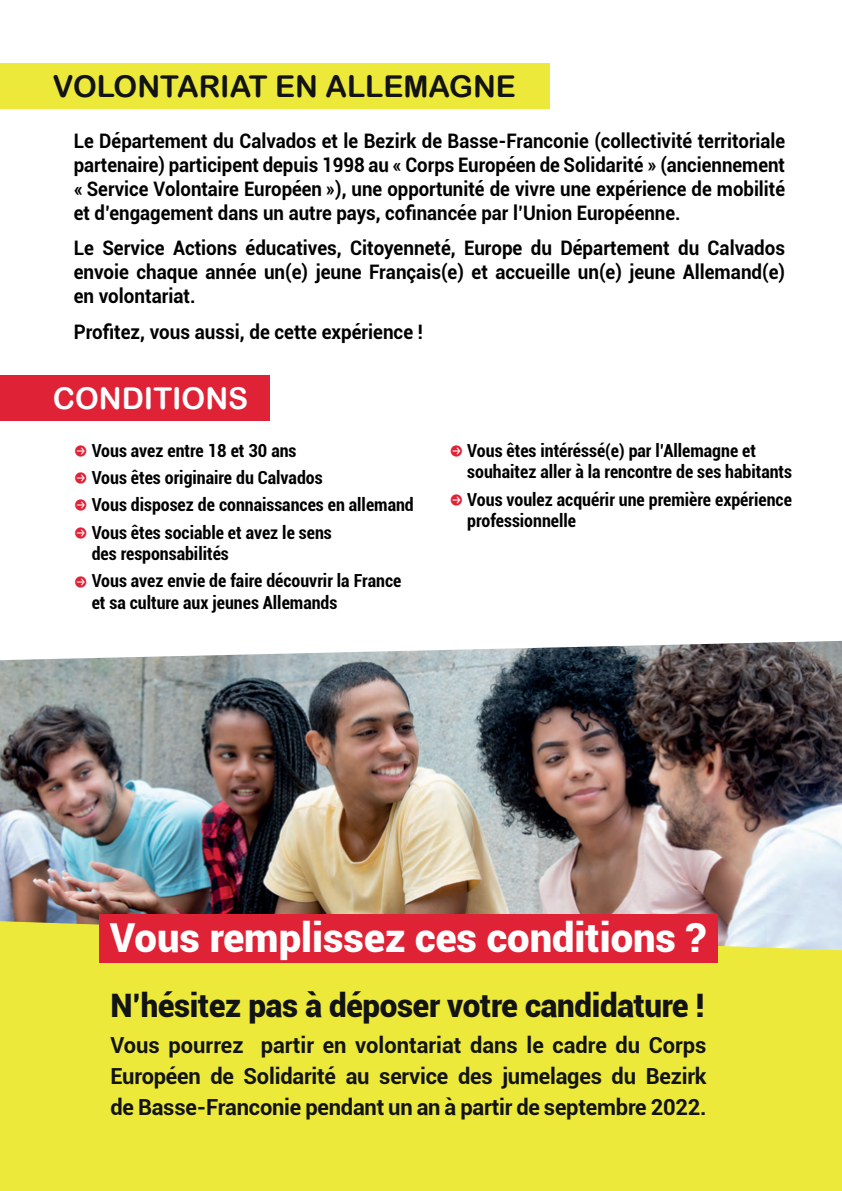
<style>
.page{position:relative;width:842px;height:1191px;background:#fff}
.page>*{position:absolute;margin:0;border:0;box-sizing:border-box;transform-origin:0 0}
.t1{font:900 40px "Roboto";color:#fff}
.t2{font:900 32.4px "Roboto";letter-spacing:-.01em;color:#111314}
.t3{font:30px "Arial Rounded MT Bold";color:#111314}
.t4{font:30px "Arial Rounded MT Bold";color:#fff}
.t5{font:700 22.2px/30.6px "Roboto";letter-spacing:-.01em;color:#111314;text-align:justify}
.t6{font:700 20px/24px "Roboto";color:#000;text-align:justify;scale:.93 1}
.t7{font:700 20px/24px "Roboto";color:#000;text-align:justify;scale:.94 1}
.t8{font:700 condensed 18px/27.2px "Roboto";color:#000}
.s1{font-family:"Button Bonus Circle Negative";font-weight:400;font-stretch:normal;font-size:14px;color:#df2236}
</style>
<div class="page">
<img style="left:0;top:641px;width:842px;height:280px">
<div style="left:0;top:921px;width:842px;height:270px;background:#ede93b"></div>
<div style="left:0;top:64px;width:550px;height:45px;background:#ede93b"></div>
<div style="left:0;top:376px;width:269px;height:45px;background:#df2236"></div>
<div style="left:99px;top:915px;width:618px;height:48px;background:#df2236"></div>
<h3 class="t3" style="left:53px;top:69px;width:465px">VOLONTARIAT EN ALLEMAGNE</h3>
<p class="t6" style="left:74px;top:128px;width:767px">Le Département du Calvados et le Bezirk de Basse-Franconie (collectivité territoriale partenaire) participent depuis 1998 au « Corps Européen de Solidarité » (anciennement « Service Volontaire Européen »), une opportunité de vivre une expérience de mobilité et d’engagement dans un autre pays, cofinancée par l’Union Européenne.</p>
<p class="t7" style="left:74px;top:235px;width:758px">Le Service Actions éducatives, Citoyenneté, Europe du Département du Calvados envoie chaque année un(e) jeune Français(e) et accueille un(e) jeune Allemand(e) en volontariat.</p>
<p class="t7" style="left:74px;top:319px;width:373px">Profitez, vous aussi, de cette expérience !</p>
<h3 class="t4" style="left:53px;top:381px;width:197px">CONDITIONS</h3>
<p class="t8" style="left:74px;top:436px;width:342px"><span class="s1">P</span> Vous avez entre 18 et 30 ans<br><span class="s1">P</span> Vous êtes originaire du Calvados<br><span class="s1">P</span> Vous disposez de connaissances en allemand <span class="s1">P</span> Vous êtes sociable et avez le sens</p>
<p class="t8" style="left:74px;top:539px;width:329px;text-indent:18px">des responsabilités<br><span class="s1">P</span> Vous avez envie de faire découvrir la France</p>
<p class="t8" style="left:92px;top:588px;width:247px">et sa culture aux jeunes Allemands</p>
<p class="t8" style="left:467px;top:439px;width:326px;line-height:21.6px;text-indent:-18px"><span class="s1">P</span> Vous êtes intéréssé(e) par l’Allemagne et souhaitez aller à la rencontre de ses habitants</p>
<p class="t8" style="left:467px;top:488px;width:326px;line-height:21.6px;text-indent:-18px"><span class="s1">P</span> Vous voulez acquérir une première expérience professionnelle</p>
<h1 class="t1" style="left:110px;top:909px;width:598px">Vous remplissez ces conditions ?</h1>
<h2 class="t2" style="left:110px;top:982px;width:595px">N’hésitez pas à déposer votre candidature !</h2>
<p class="t5" style="left:110px;top:1029px;width:598px">Vous pourrez partir en volontariat dans le cadre du Corps Européen de Solidarité au service des jumelages du Bezirk de Basse-Franconie pendant un an à partir de septembre 2022.</p>
</div>
